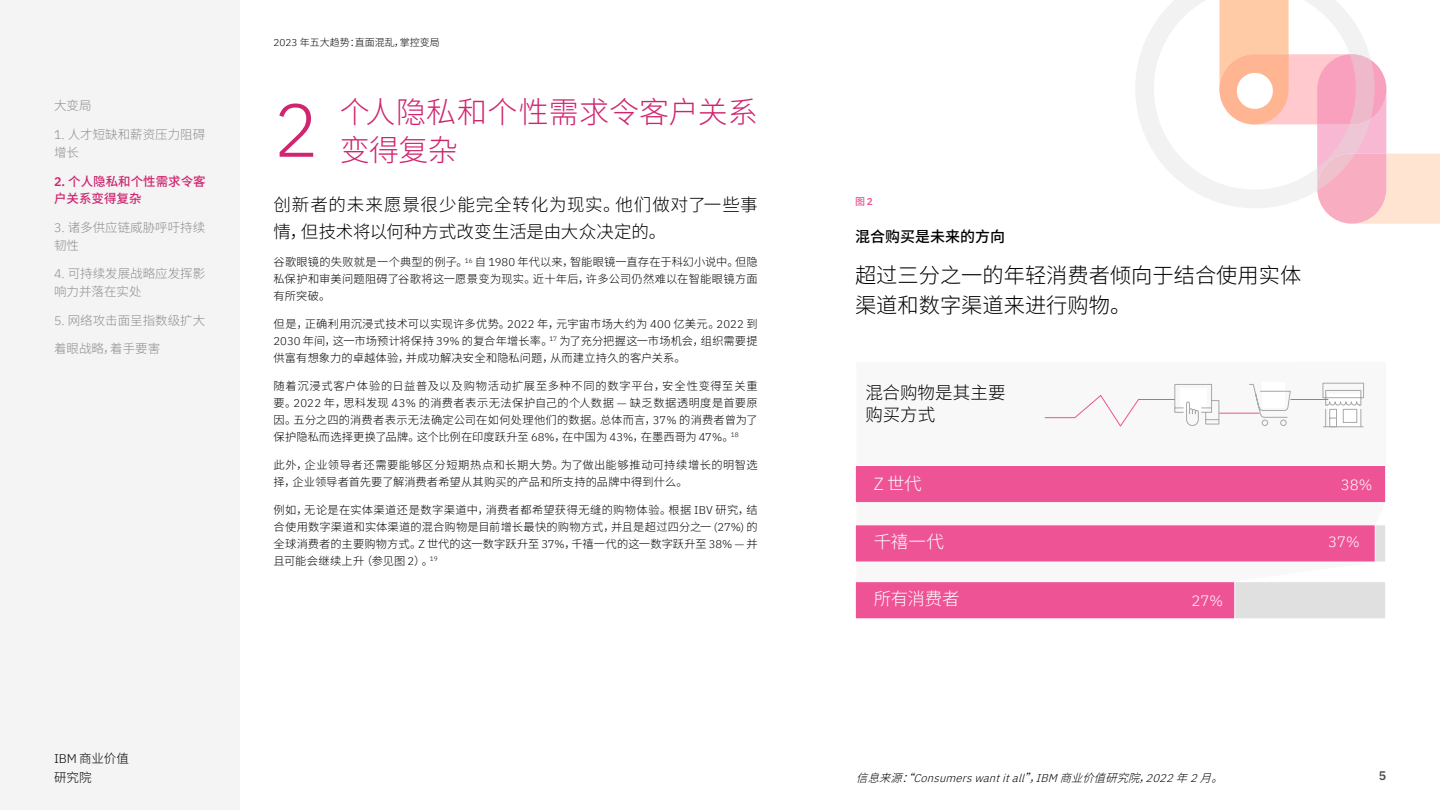
<style>
.page{position:relative;width:1440px;height:810px;background:#fff}
.page>*{position:absolute;margin:0;border:0;box-sizing:border-box;transform-origin:0 0}
.Head_1__24_30{font:300 75px "IBM Plex Sans";color:#d02670}
.Head_1__24_30-2{font:300 30px/37.5px "Noto Sans CJ Ksc";color:#d02670}
.Figure_caption_regul{font:300 21.25px/30px "Noto Sans CJ Ksc";color:#000}
.Beginning_Paragraph{font:300 17.5px/27.5px "Noto Sans CJ Ksc";letter-spacing:.015em;color:#000}
.t1{font:300 17.5px "Noto Sans CJ Ksc";letter-spacing:-.025em;color:#fff}
.Figure_heading{font:500 15px "Noto Sans CJ Ksc";color:#000}
.Head_2__10_14_bold{font:300 15px "IBM Plex Sans";color:#fff}
.t2{font:300 12.5px/17.5px "Noto Sans CJ Ksc";color:#8d8d8d}
.t3{font:500 12.5px/17.5px "Noto Sans CJ Ksc";color:#d02670}
.t4{font:300 12.5px/18.8px "Noto Sans CJ Ksc";color:#000}
.t5{font:600 12.5px "IBM Plex Sans";color:#000}
.Body_Reg__9_13_5{font:300 11.25px/16.9px "Noto Sans CJ Ksc";letter-spacing:.015em;color:#000;text-align:justify}
.source{font:italic 300 11.25px "IBM Plex Sans";color:#000}
.t6{font:300 10px "Noto Sans CJ Ksc";color:#000}
.Figure_Number{font:500 10px "Noto Sans CJ Ksc";color:#ee5396}
.s1{font-family:"IBM Plex Sans"}
.s2{font-family:"IBM Plex Sans";font-weight:600}
.s3{font-family:"Noto Sans CJ Ksc"}
</style>
<div class="page">
<div style="left:0;top:0;width:239px;height:810px;background:#f4f4f4"></div>
<div style="left:1139px;top:581px;width:247px;height:38px;background:#e0e0e0;border:1px solid #fff"></div>
<svg style="left:856px;top:383px;width:530px;height:204px"></svg>
<div style="left:855px;top:581px;width:380px;height:38px;background:#ee5396;border:1px solid #fff"></div>
<div style="left:855px;top:525px;width:521px;height:37px;background:#ee5396"></div>
<div style="left:855px;top:465px;width:531px;height:38px;background:#ee5396;border:1px solid #fff"></div>
<svg style="left:1322px;top:382px;width:42px;height:46px"></svg>
<div style="left:1262px;top:383px;width:23px;height:25px;background:#fff"></div>
<svg style="left:1248px;top:384px;width:43px;height:42px"></svg>
<svg style="left:1044px;top:384px;width:176px;height:44px"></svg>
<hr style="left:1219px;top:413px;width:40px;height:1px;background:#ee5396">
<hr style="left:1291px;top:399px;width:37px;height:1px;background:#ee5396">
<svg style="left:1323px;top:63px;width:117px;height:161px"></svg>
<svg style="left:1136px;top:0;width:239px;height:208px"></svg>
<p class="t2" style="left:54px;top:97px;width:39px">大变局</p>
<p class="t2" style="left:54px;top:126px;width:153px;line-height:18px"><span class="s1">1.</span> 人才短缺和薪资压力阻碍增长</p>
<p class="t3" style="left:54px;top:173px;width:153px"><span class="s2">2.</span> 个人隐私和个性需求令客户关系变得复杂</p>
<p class="t2" style="left:54px;top:219px;width:153px"><span class="s1">3.</span> 诸多供应链威胁呼吁持续韧性</p>
<p class="t2" style="left:54px;top:265px;width:153px"><span class="s1">4.</span> 可持续发展战略应发挥影响力并落在实处</p>
<p class="t2" style="left:54px;top:312px;width:153px"><span class="s1">5.</span> 网络攻击面呈指数级扩大</p>
<p class="t2" style="left:54px;top:340px;width:108px">着眼战略，着手要害</p>
<p class="t6" style="left:274px;top:36px;width:168px"><span class="s1">2023</span> 年五大趋势：直面混乱，掌控变局</p>
<p class="Head_1__24_30-2" style="left:340px;top:94px;width:419px">个人隐私和个性需求令客户关系变得复杂</p>
<p class="Head_1__24_30" style="left:274px;top:74px;width:46px">2</p>
<p class="Beginning_Paragraph" style="left:274px;top:191px;width:486px">创新者的未来愿景很少能完全转化为现实。他们做对了一些事情，但技术将以何种方式改变生活是由大众决定的。</p>
<p class="Body_Reg__9_13_5" style="left:274px;top:254px;width:486px">谷歌眼镜的失败就是一个典型的例子。<sup>16</sup> 自 <span class="s1">1980</span> 年代以来，智能眼镜一直存在于科幻小说中。但隐私保护和审美问题阻碍了谷歌将这一愿景变为现实。近十年后，许多公司仍然难以在智能眼镜方面有所突破。</p>
<p class="Body_Reg__9_13_5" style="left:274px;top:316px;width:486px">但是，正确利用沉浸式技术可以实现许多优势。<span class="s1">2022</span> 年，元宇宙市场大约为 <span class="s1">400</span> 亿美元。<span class="s1">2022</span> 到<span class="s1">2030</span> 年间，这一市场预计将保持 <span class="s1">39%</span> 的复合年增长率。<sup>17</sup> 为了充分把握这一市场机会，组织需要提供富有想象力的卓越体验，并成功解决安全和隐私问题，从而建立持久的客户关系。</p>
<p class="Body_Reg__9_13_5" style="left:274px;top:378px;width:486px">随着沉浸式客户体验的日益普及以及购物活动扩展至多种不同的数字平台，安全性变得至关重要。<span class="s1">2022</span> 年，思科发现 <span class="s1">43%</span> 的消费者表示无法保护自己的个人数据 — 缺乏数据透明度是首要原因。五分之四的消费者表示无法确定公司在如何处理他们的数据。总体而言，<span class="s1">37%</span> 的消费者曾为了保护隐私而选择更换了品牌。这个比例在印度跃升至 <span class="s1">68%</span>，在中国为 <span class="s1">43%</span>，在墨西哥为 <span class="s1">47%</span>。<sup>18</sup></p>
<p class="Body_Reg__9_13_5" style="left:274px;top:457px;width:486px">此外，企业领导者还需要能够区分短期热点和长期大势。为了做出能够推动可持续增长的明智选择，企业领导者首先要了解消费者希望从其购买的产品和所支持的品牌中得到什么。</p>
<p class="Body_Reg__9_13_5" style="left:274px;top:502px;width:486px">例如，无论是在实体渠道还是数字渠道中，消费者都希望获得无缝的购物体验。根据 <span class="s1">IBV</span> 研究，结合使用数字渠道和实体渠道的混合购物是目前增长最快的购物方式，并且是超过四分之一 <span class="s1">(27%)</span> 的全球消费者的主要购物方式。<span class="s1">Z</span> 世代的这一数字跃升至 <span class="s1">37%</span>，千禧一代的这一数字跃升至 <span class="s1">38%</span> — 并且可能会继续上升（参见图 <span class="s1">2</span>）。<sup>19</sup></p>
<p class="t4" style="left:54px;top:749px;width:77px"><span class="s1">IBM</span> 商业价值研究院</p>
<p class="Figure_Number" style="left:855px;top:196px;width:19px">图 <span class="s2">2</span></p>
<p class="Figure_heading" style="left:855px;top:228px;width:151px">混合购买是未来的方向</p>
<p class="Figure_caption_regul" style="left:855px;top:261px;width:448px">超过三分之一的年轻消费者倾向于结合使用实体渠道和数字渠道来进行购物。</p>
<p class="Beginning_Paragraph" style="left:866px;top:381px;width:142px;line-height:22.5px">混合购物是其主要购买方式</p>
<p class="t1" style="left:874px;top:474px;width:49px"><span class="s1">Z</span> 世代</p>
<p class="t1" style="left:874px;top:532px;width:71px">千禧一代</p>
<p class="t1" style="left:874px;top:588px;width:87px">所有消费者</p>
<p class="Head_2__10_14_bold" style="left:1191px;top:589px;width:33px">27%</p>
<p class="Head_2__10_14_bold" style="left:1341px;top:473px;width:33px">38%</p>
<p class="Head_2__10_14_bold" style="left:1328px;top:531px;width:33px">37%</p>
<p class="source" style="left:856px;top:770px;width:377px"><span class="s3">信息来源：“</span>Consumerswantitall<span class="s3">”，</span>IBM <span class="s3">商业价值研究院，</span>2022<span class="s3">年</span>2<span class="s3">月。</span></p>
<p class="t5" style="left:1379px;top:766px;width:9px">5</p>
</div>
